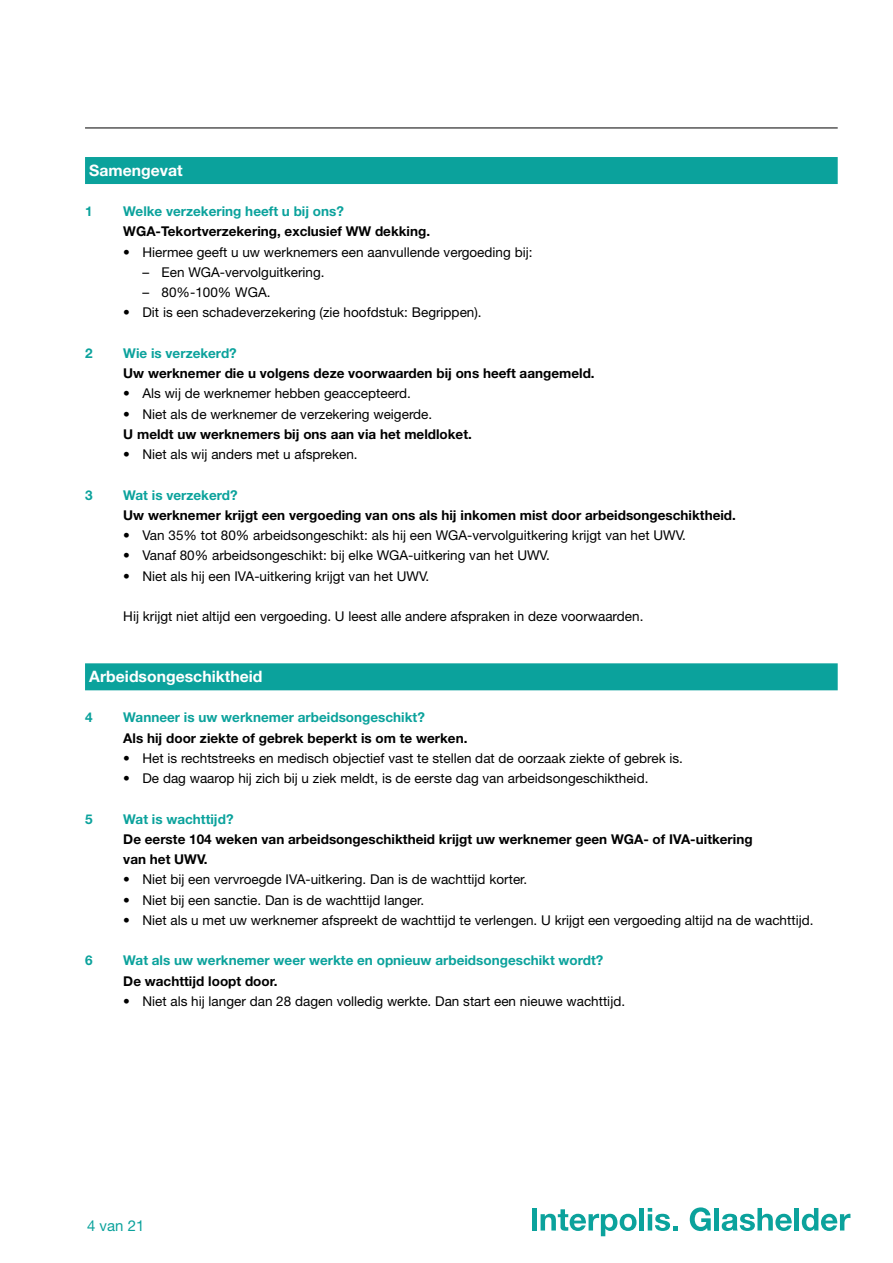
<style>
.page{position:relative;width:893px;height:1263px;background:#fff}
.page>*{position:absolute;margin:0;border:0;box-sizing:border-box;transform-origin:0 0}
.t1{font:700 15.75px "Helvetica Neue LT Std";color:#fff}
.t2{font:15px "Helvetica Neue LT Std";color:#0ba29c}
.t3{font:13.5px "Helvetica Neue LT Std";color:#000}
.t4{font:700 13.5px/20.2px "Helvetica Neue LT Std";color:#000}
.t5{font:700 13.5px "Helvetica Neue LT Std";color:#0ba29c}
</style>
<div class="page">
<hr style="left:85px;top:128px;width:753px;height:1px;background:#000">
<div style="left:532px;top:1208px;width:5px;height:22px;background:#0ba29c"></div>
<svg style="left:541px;top:1209px;width:95px;height:27px"></svg>
<hr style="left:640px;top:1208px;width:4px;height:22px;background:#0ba29c">
<svg style="left:648px;top:1208px;width:30px;height:23px"></svg>
<svg style="left:690px;top:1207px;width:21px;height:24px"></svg>
<div style="left:714px;top:1208px;width:5px;height:22px;background:#0ba29c"></div>
<svg style="left:722px;top:1208px;width:70px;height:23px"></svg>
<div style="left:794px;top:1208px;width:5px;height:22px;background:#0ba29c"></div>
<svg style="left:802px;top:1208px;width:48px;height:23px"></svg>
<div style="left:85px;top:157px;width:753px;height:27px;background:#0ba29c"></div>
<div style="left:85px;top:663px;width:753px;height:27px;background:#0ba29c"></div>
<p class="t1" style="left:89px;top:160px;width:95px">Samengevat</p>
<p class="t5" style="left:85px;top:203px;width:9px">1</p>
<p class="t5" style="left:123px;top:203px;width:222px">Welke verzekering heeft u bij ons?</p>
<p class="t4" style="left:123px;top:221px;width:308px">WGA-Tekortverzekering, exclusief WW dekking.</p>
<p class="t3" style="left:123px;top:244px;width:411px">• Hiermee geeft u uw werknemers een aanvullende vergoeding bij:</p>
<p class="t3" style="left:142px;top:264px;width:184px">– Een WGA-vervolguitkering.</p>
<p class="t3" style="left:142px;top:284px;width:130px">– 80%-100% WGA.</p>
<p class="t3" style="left:123px;top:304px;width:360px">• Dit is een schadeverzekering (zie hoofdstuk: Begrippen).</p>
<p class="t5" style="left:85px;top:345px;width:9px">2</p>
<p class="t5" style="left:123px;top:345px;width:115px">Wie is verzekerd?</p>
<p class="t4" style="left:123px;top:363px;width:473px">Uw werknemer die u volgens deze voorwaarden bij ons heeft aangemeld.</p>
<p class="t3" style="left:123px;top:385px;width:289px">• Als wij de werknemer hebben geaccepteerd.</p>
<p class="t3" style="left:123px;top:406px;width:310px">• Niet als de werknemer de verzekering weigerde.</p>
<p class="t4" style="left:123px;top:424px;width:350px">U meldt uw werknemers bij ons aan via het meldloket.</p>
<p class="t3" style="left:123px;top:446px;width:236px">• Niet als wij anders met u afspreken.</p>
<p class="t5" style="left:85px;top:486px;width:9px">3</p>
<p class="t5" style="left:123px;top:486px;width:116px">Wat is verzekerd?</p>
<p class="t4" style="left:123px;top:505px;width:614px">Uw werknemer krijgt een vergoeding van ons als hij inkomen mist door arbeidsongeschiktheid.</p>
<p class="t3" style="left:123px;top:527px;width:564px">• Van 35% tot 80% arbeidsongeschikt: als hij een WGA-vervolguitkering krijgt van het UWV.</p>
<p class="t3" style="left:123px;top:547px;width:428px">• Vanaf 80% arbeidsongeschikt: bij elke WGA-uitkering van het UWV.</p>
<p class="t3" style="left:123px;top:568px;width:307px">• Niet als hij een IVA-uitkering krijgt van het UWV.</p>
<p class="t3" style="left:123px;top:608px;width:522px">Hij krijgt niet altijd een vergoeding. U leest alle andere afspraken in deze voorwaarden.</p>
<p class="t1" style="left:89px;top:666px;width:175px">Arbeidsongeschiktheid</p>
<p class="t5" style="left:85px;top:709px;width:9px">4</p>
<p class="t5" style="left:123px;top:709px;width:303px">Wanneer is uw werknemer arbeidsongeschikt?</p>
<p class="t4" style="left:123px;top:727px;width:346px">Als hij door ziekte of gebrek beperkt is om te werken.</p>
<p class="t3" style="left:123px;top:750px;width:561px">• Het is rechtstreeks en medisch objectief vast te stellen dat de oorzaak ziekte of gebrek is.</p>
<p class="t3" style="left:123px;top:770px;width:527px">• De dag waarop hij zich bij u ziek meldt, is de eerste dag van arbeidsongeschiktheid.</p>
<p class="t5" style="left:85px;top:810px;width:9px">5</p>
<p class="t5" style="left:123px;top:810px;width:112px">Wat is wachttijd?</p>
<p class="t4" style="left:123px;top:829px;width:631px">De eerste 104 weken van arbeidsongeschiktheid krijgt uw werknemer geen WGA- of IVA-uitkering van het UWV.</p>
<p class="t3" style="left:123px;top:871px;width:405px">• Niet bij een vervroegde IVA-uitkering. Dan is de wachttijd korter.</p>
<p class="t3" style="left:123px;top:892px;width:302px">• Niet bij een sanctie. Dan is de wachttijd langer.</p>
<p class="t3" style="left:123px;top:912px;width:692px">• Niet als u met uw werknemer afspreekt de wachttijd te verlengen. U krijgt een vergoeding altijd na de wachttijd.</p>
<p class="t5" style="left:85px;top:952px;width:9px">6</p>
<p class="t5" style="left:123px;top:952px;width:482px">Wat als uw werknemer weer werkte en opnieuw arbeidsongeschikt wordt?</p>
<p class="t4" style="left:123px;top:970px;width:156px">De wachttijd loopt door.</p>
<p class="t3" style="left:123px;top:993px;width:503px">• Niet als hij langer dan 28 dagen volledig werkte. Dan start een nieuwe wachttijd.</p>
<p class="t2" style="left:87px;top:1216px;width:59px">4 van 21</p>
</div>
